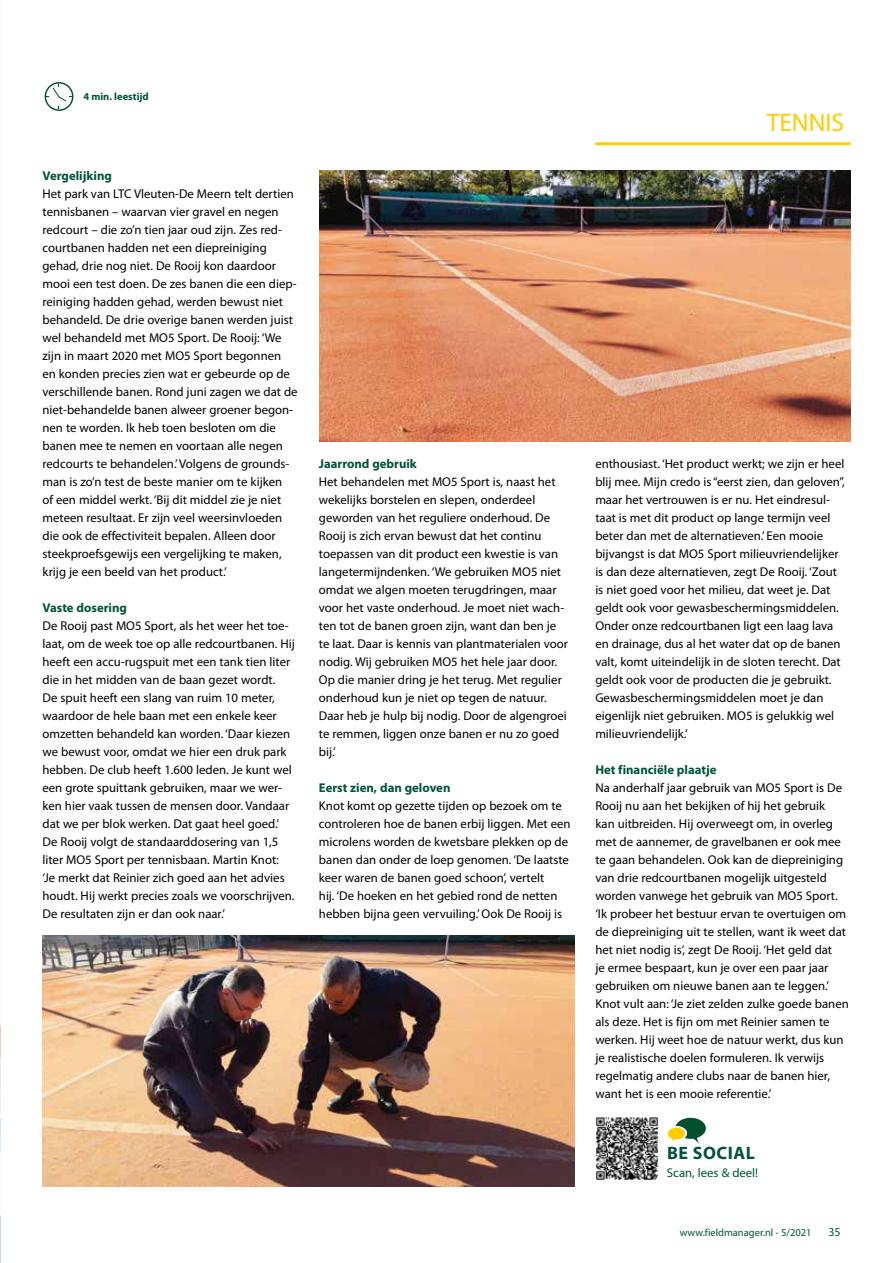
<style>
.page{position:relative;width:893px;height:1263px;background:#fff}
.page>*{position:absolute;margin:0;border:0;box-sizing:border-box;transform-origin:0 0}
.t1{font:25.5px "Myriad Pro";color:#fc0}
.t2{font:700 18px "Myriad Pro";letter-spacing:.03em;color:#00533d}
.t3{font:12.75px/18px "Myriad Pro";color:#000}
.t4{font:700 12.75px "Myriad Pro";color:#00533d}
.t5{font:12.75px "Myriad Pro";color:#00533d}
.t6{font:12px "Myriad Pro";color:#00533d}
.t7{font:10.5px "Myriad Pro";color:#00533d}
.t8{font:700 10.5px "Myriad Pro";color:#00533d}
</style>
<div class="page">
<hr style="left:595px;top:142px;width:255px;height:3px;background:#fc0">
<svg style="left:45px;top:82px;width:28px;height:29px"></svg>
<img style="left:43px;top:935px;width:531px;height:251px">
<img style="left:319px;top:170px;width:532px;height:271px">
<img style="left:596px;top:1117px;width:63px;height:62px">
<svg style="left:668px;top:1118px;width:38px;height:25px"></svg>
<p class="t8" style="left:83px;top:90px;width:67px">4 min. leestijd</p>
<p class="t4" style="left:43px;top:167px;width:71px">Vergelijking</p>
<p class="t3" style="left:43px;top:185px;width:257px">Het park van LTC Vleuten-De Meern telt dertien tennisbanen – waarvan vier gravel en negen redcourt – die zo’n tien jaar oud zijn. Zes red&shy;courtbanen hadden net een diepreiniging gehad, drie nog niet. De Rooij kon daardoor mooi een test doen. De zes banen die een diep&shy;reiniging hadden gehad, werden bewust niet behandeld. De drie overige banen werden juist wel behandeld met MO5 Sport. De Rooij: ‘We zijn in maart 2020 met MO5 Sport begonnen en konden precies zien wat er gebeurde op de verschillende banen. Rond juni zagen we dat de niet-behandelde banen alweer groener begon&shy;nen te worden. Ik heb toen besloten om die banen mee te nemen en voortaan alle negen redcourts te behandelen.’ Volgens de grounds&shy;man is zo’n test de beste manier om te kijken<br>of een middel werkt. ‘Bij dit middel zie je niet meteen resultaat. Er zijn veel weersinvloeden die ook de effectiviteit bepalen. Alleen door steekproefsgewijs een vergelijking te maken, krijg je een beeld van het product.’</p>
<p class="t4" style="left:43px;top:599px;width:86px">Vaste dosering</p>
<p class="t3" style="left:43px;top:617px;width:254px">De Rooij past MO5 Sport, als het weer het toe&shy;laat, om de week toe op alle redcourtbanen. Hij heeft een accu-rugspuit met een tank tien liter die in het midden van de baan gezet wordt.<br>De spuit heeft een slang van ruim 10 meter, waardoor de hele baan met een enkele keer omzetten behandeld kan worden. ‘Daar kiezen we bewust voor, omdat we hier een druk park hebben. De club heeft 1.600 leden. Je kunt wel een grote spuittank gebruiken, maar we wer&shy;ken hier vaak tussen de mensen door. Vandaar dat we per blok werken. Dat gaat heel goed.’ De Rooij volgt de standaarddosering van 1,5 liter MO5 Sport per tennisbaan. Martin Knot:<br>‘Je merkt dat Reinier zich goed aan het advies houdt. Hij werkt precies zoals we voorschrijven.<br>De resultaten zijn er dan ook naar.’</p>
<p class="t4" style="left:319px;top:456px;width:99px">Jaarrond gebruik</p>
<p class="t3" style="left:319px;top:473px;width:251px">Het behandelen met MO5 Sport is, naast het wekelijks borstelen en slepen, onderdeel geworden van het reguliere onderhoud. De Rooij is zich ervan bewust dat het continu toepassen van dit product een kwestie is van langetermijndenken. ‘We gebruiken MO5 niet omdat we algen moeten terugdringen, maar voor het vaste onderhoud. Je moet niet wach&shy;ten tot de banen groen zijn, want dan ben je te laat. Daar is kennis van plantmaterialen voor nodig. Wij gebruiken MO5 het hele jaar door.<br>Op die manier dring je het terug. Met regulier onderhoud kun je niet op tegen de natuur.<br>Daar heb je hulp bij nodig. Door de algengroei te remmen, liggen onze banen er nu zo goed bij.’</p>
<p class="t4" style="left:319px;top:780px;width:133px">Eerst zien, dan geloven</p>
<p class="t3" style="left:319px;top:797px;width:253px">Knot komt op gezette tijden op bezoek om te controleren hoe de banen erbij liggen. Met een microlens worden de kwetsbare plekken op de banen dan onder de loep genomen. ‘De laatste keer waren de banen goed schoon’, vertelt<br>hij. ‘De hoeken en het gebied rond de netten hebben bijna geen vervuiling.’ Ook De Rooij is</p>
<h1 class="t1" style="left:767px;top:107px;width:79px">TENNIS</h1>
<p class="t3" style="left:595px;top:455px;width:251px">enthousiast. ‘Het product werkt; we zijn er heel blij mee. Mijn credo is “eerst zien, dan geloven”, maar het vertrouwen is er nu. Het eindresul&shy;taat is met dit product op lange termijn veel beter dan met de alternatieven.’ Een mooie bijvangst is dat MO5 Sport milieuvriendelijker is dan deze alternatieven, zegt De Rooij. ‘Zout is niet goed voor het milieu, dat weet je. Dat geldt ook voor gewasbeschermingsmiddelen.<br>Onder onze redcourtbanen ligt een laag lava en drainage, dus al het water dat op de banen valt, komt uiteindelijk in de sloten terecht. Dat geldt ook voor de producten die je gebruikt.<br>Gewasbeschermingsmiddelen moet je dan eigenlijk niet gebruiken. MO5 is gelukkig wel milieuvriendelijk.’</p>
<p class="t4" style="left:595px;top:762px;width:123px">Het financiële plaatje</p>
<p class="t3" style="left:595px;top:779px;width:255px">Na anderhalf jaar gebruik van MO5 Sport is De Rooij nu aan het bekijken of hij het gebruik<br>kan uitbreiden. Hij overweegt om, in overleg met de aannemer, de gravelbanen er ook mee te gaan behandelen. Ook kan de diepreiniging van drie redcourtbanen mogelijk uitgesteld worden vanwege het gebruik van MO5 Sport. ‘Ik probeer het bestuur ervan te overtuigen om de diepreiniging uit te stellen, want ik weet dat het niet nodig is’, zegt De Rooij. ‘Het geld dat<br>je ermee bespaart, kun je over een paar jaar gebruiken om nieuwe banen aan te leggen.’ Knot vult aan: ‘Je ziet zelden zulke goede banen als deze. Het is fijn om met Reinier samen te werken. Hij weet hoe de natuur werkt, dus kun je realistische doelen formuleren. Ik verwijs regelmatig andere clubs naar de banen hier, want het is een mooie referentie.’</p>
<h2 class="t2" style="left:667px;top:1141px;width:89px">BE SOCIAL</h2>
<p class="t5" style="left:667px;top:1165px;width:93px">Scan, lees &amp; deel!</p>
<p class="t7" style="left:680px;top:1226px;width:133px">www.fieldmanager.nl - 5/2021</p>
<p class="t6" style="left:828px;top:1224px;width:14px">35</p>
</div>
